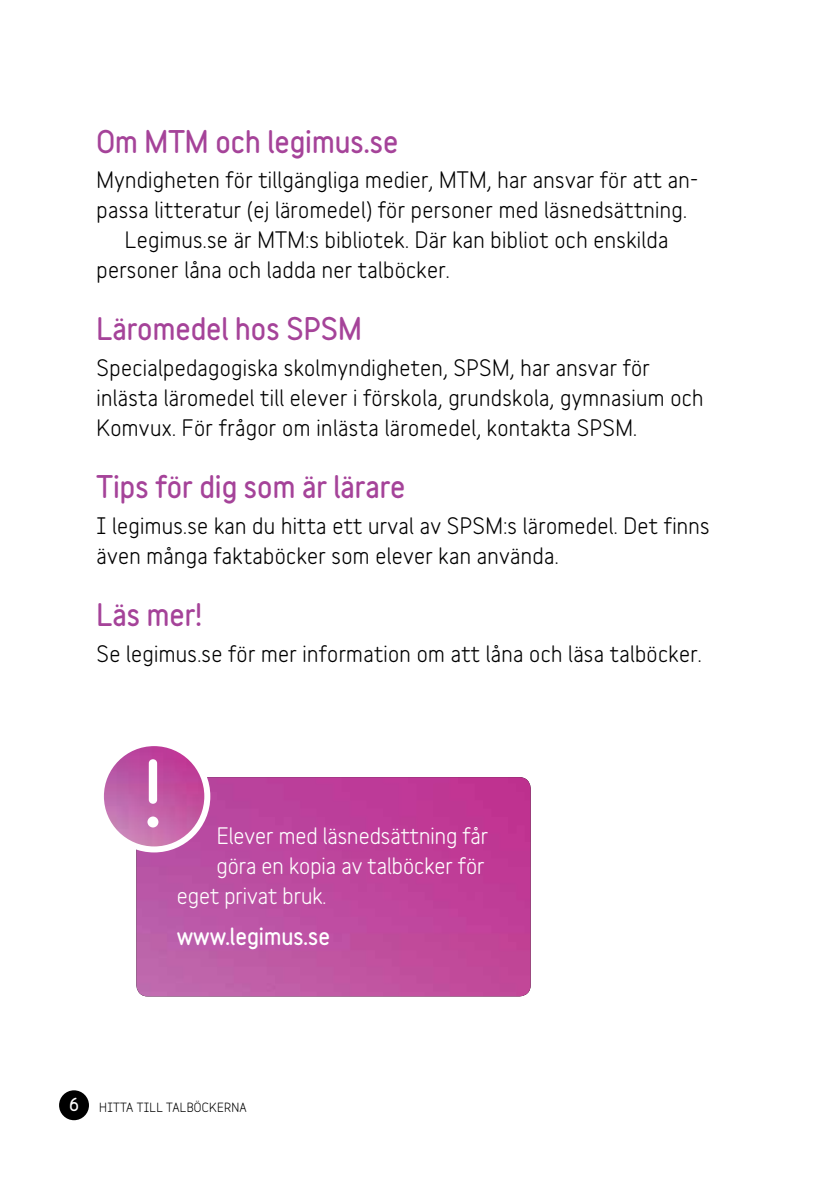
<style>
.page{position:relative;width:840px;height:1191px;background:#fff}
.page>*{position:absolute;margin:0;border:0;box-sizing:border-box;transform-origin:0 0}
.t1{font:900 83.2px "Variable";color:#fff}
.Mellanrubrik_1{font:900 28px "Variable";color:#a54399}
.Bröd{font:700 21.4px/30px "Variable";letter-spacing:.015em;color:#000}
.Bröd_indrag{font:700 21.4px/30px "Variable";letter-spacing:.015em;color:#000}
.Faktaruta_text{font:700 21.4px "Variable";color:#fff}
.Faktaruta_webbadress{font:900 21.4px "Variable";color:#fff}
.t2{font:900 16px "Variable";color:#fff}
.t3{font:700 12px "Variable";letter-spacing:.02em;color:#000}
</style>
<div class="page">
<div style="left:59px;top:1090px;width:30px;height:30px;background:#000;border-radius:50%"></div>
<img style="left:136px;top:777px;width:394px;height:219px">
<img style="left:101px;top:743px;width:106px;height:106px;border-radius:53px">
<div style="left:98px;top:740px;width:112px;height:112px;border:6px solid #fff;border-radius:50%"></div>
<h2 class="Mellanrubrik_1" style="left:96px;top:120px;width:303px">Om MTM och legimus.se</h2>
<p class="Bröd" style="left:96px;top:163px;width:603px">Myndigheten för tillgängliga medier, MTM, har ansvar för att an&shy;passa litteratur (ej läromedel) för personer med läsnedsättning.</p>
<p class="Bröd_indrag" style="left:96px;top:223px;width:573px;text-indent:28px">Legimus.se är MTM:s bibliotek. Där kan bibliot och enskilda personer låna och ladda ner talböcker.</p>
<h2 class="Mellanrubrik_1" style="left:96px;top:307px;width:267px">Läromedel hos SPSM</h2>
<p class="Bröd" style="left:96px;top:351px;width:608px">Specialpedagogiska skolmyndigheten, SPSM, har ansvar för inlästa läromedel till elever i förskola, grundskola, gymnasium och<br>Komvux. För frågor om inlästa läromedel, kontakta SPSM.</p>
<h2 class="Mellanrubrik_1" style="left:96px;top:465px;width:310px">Tips för dig som är lärare</h2>
<p class="Bröd" style="left:96px;top:508px;width:614px">I legimus.se kan du hitta ett urval av SPSM:s läromedel. Det finns även många faktaböcker som elever kan använda.</p>
<h2 class="Mellanrubrik_1" style="left:96px;top:593px;width:107px">Läs mer!</h2>
<p class="Bröd" style="left:96px;top:636px;width:606px">Se legimus.se för mer information om att låna och läsa talböcker.</p>
<p class="t1" style="left:143px;top:729px;width:21px">!</p>
<p class="Faktaruta_text" style="left:216px;top:817px;width:273px">Elever med läsnedsättning får</p>
<p class="Faktaruta_text" style="left:216px;top:847px;width:269px">göra en kopia av talböcker för</p>
<p class="Faktaruta_text" style="left:177px;top:877px;width:151px">eget privat bruk.</p>
<p class="Faktaruta_webbadress" style="left:177px;top:920px;width:155px">www.legimus.se</p>
<p class="t2" style="left:69px;top:1092px;width:11px">6</p>
<p class="t3" style="left:99px;top:1097px;width:149px">HITTA TILL TALBÖCKERNA</p>
</div>
